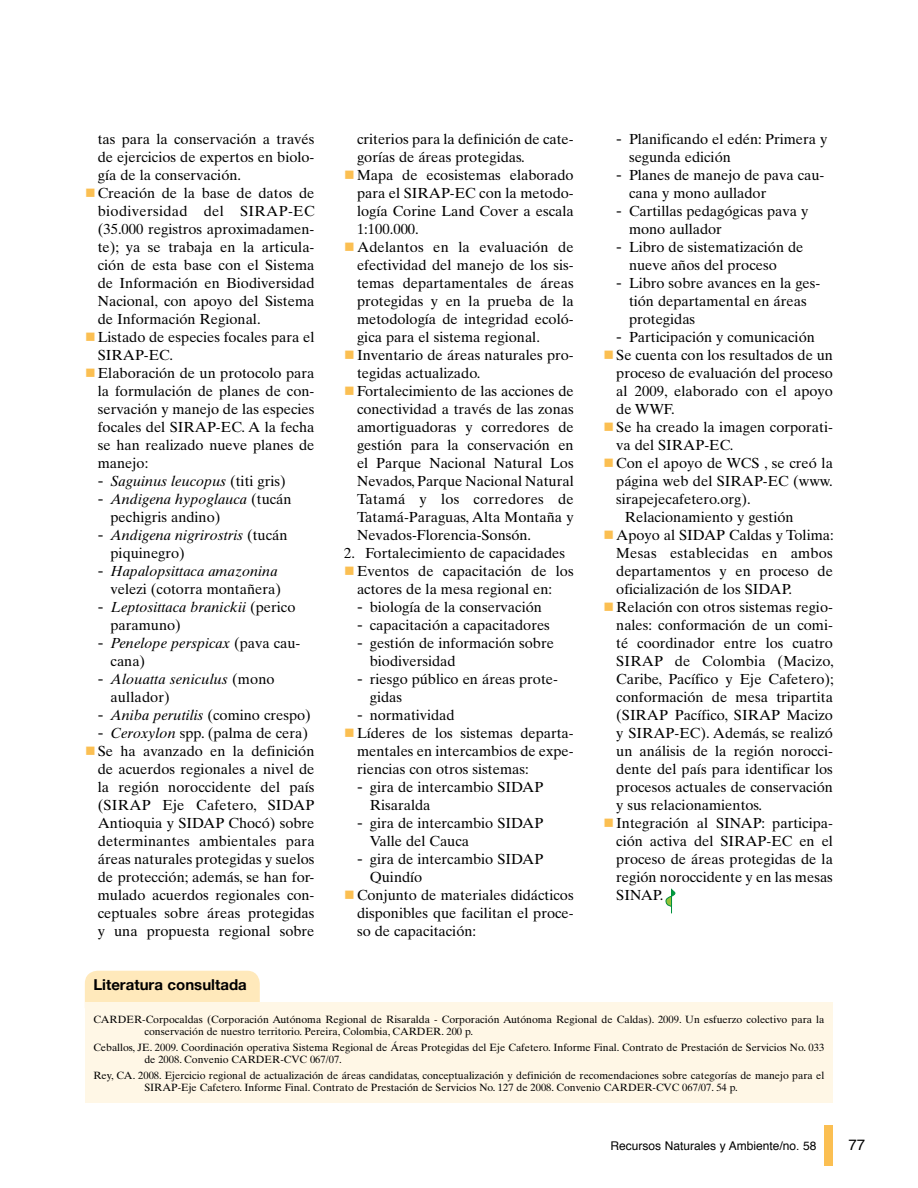
<style>
.page{position:relative;width:918px;height:1188px;background:#fff}
.page>*{position:absolute;margin:0;border:0;box-sizing:border-box;transform-origin:0 0}
.t1{font:700 15px "Helvetica Neue";color:#000}
.t2{font:15px "Helvetica";color:#000}
.t3{font:14.55px/18px "Times Ten";color:#000}
.t4{font:italic 14.55px/18px "Times Ten";color:#000}
.t5{font:12px "Helvetica";color:#000}
.t6{font:10.5px/12px "Times Ten";color:#000}
.s1{color:#fbbf52}
.s2{font-family:"Helvetica Neue";font-style:normal}
.s3{font-style:normal}
.s4{font-family:"Helvetica Neue"}
.s5{font-style:italic}
</style>
<div class="page">
<div style="left:824px;top:1125px;width:9px;height:41px;background:#fbbf52"></div>
<div style="left:85px;top:971px;width:175px;height:49px;background:#ffe9bb;border-radius:13px"></div>
<div style="left:85px;top:1003px;width:748px;height:100px;background:#fff7e6"></div>
<svg style="left:666px;top:889px;width:9px;height:24px"></svg>
<p class="t3" style="left:98px;top:130px;width:218px;text-align:justify">tas para la conservación a través de ejercicios de expertos en biolo&shy;gía de la conservación.</p>
<p class="t3" style="left:98px;top:184px;width:218px;text-align:justify;text-indent:-13px"><span class="s1">■</span>Creación de la base de datos de biodiversidad del SIRAP-EC (35.000 registros aproximadamen&shy;te); ya se trabaja en la articula&shy;ción de esta base con el Sistema de Información en Biodiversidad Nacional, con apoyo del Sistema de Información Regional.</p>
<p class="t3" style="left:98px;top:328px;width:218px;text-indent:-13px"><span class="s1">■</span>Listado de especies focales para el<br>SIRAP-EC.</p>
<p class="t3" style="left:98px;top:364px;width:218px;text-align:justify;text-indent:-13px"><span class="s1">■</span>Elaboración de un protocolo para la formulación de planes de con&shy;servación y manejo de las especies focales del SIRAP-EC. A la fecha se han realizado nueve planes de manejo:</p>
<p class="t4" style="left:98px;top:472px;width:190px"><span class="s2">-</span> Saguinus leucopus <span class="s3">(titi gris)</span></p>
<p class="t3" style="left:111px;top:490px;width:183px;text-indent:-13px"><span class="s4">-</span> <span class="s5">Andigena hypoglauca</span> (tucán pechigris andino)</p>
<p class="t4" style="left:111px;top:526px;width:179px;text-indent:-13px"><span class="s2">-</span> Andigena nigrirostris <span class="s3">(tucán piquinegro)</span></p>
<p class="t3" style="left:98px;top:562px;width:185px;text-align:right"><span class="s4">-</span> <span class="s5">Hapalopsittaca amazonina </span>velezi (cotorra montañera)</p>
<p class="t4" style="left:111px;top:598px;width:186px;text-indent:-13px"><span class="s2">-</span> Leptosittaca branickii <span class="s3">(perico paramuno)</span></p>
<p class="t4" style="left:111px;top:634px;width:191px;text-indent:-13px"><span class="s2">-</span> Penelope perspicax <span class="s3">(pava cau&shy;cana)</span></p>
<p class="t4" style="left:111px;top:670px;width:166px;text-indent:-13px"><span class="s2">-</span> Alouatta seniculus <span class="s3">(mono aullador)</span></p>
<p class="t4" style="left:98px;top:706px;width:215px"><span class="s2">-</span> Aniba perutilis <span class="s3">(comino crespo)</span></p>
<p class="t3" style="left:98px;top:724px;width:212px"><span class="s4">-</span> <span class="s5">Ceroxylon</span> spp. (palma de cera)</p>
<p class="t3" style="left:98px;top:742px;width:218px;text-align:justify;text-indent:-13px"><span class="s1">■</span>Se ha avanzado en la definición de acuerdos regionales a nivel de la región noroccidente del país (SIRAP Eje Cafetero, SIDAP Antioquia y SIDAP Chocó) sobre determinantes ambientales para áreas naturales protegidas y suelos de protección; además, se han for&shy;mulado acuerdos regionales con&shy;ceptuales sobre áreas protegidas y una propuesta regional sobre</p>
<p class="t3" style="left:357px;top:130px;width:218px">criterios para la definición de cate&shy;gorías de áreas protegidas.</p>
<p class="t3" style="left:357px;top:166px;width:218px;text-align:justify;text-indent:-13px"><span class="s1">■</span>Mapa de ecosistemas elaborado para el SIRAP-EC con la metodo&shy;logía Corine Land Cover a escala 1:100.000.</p>
<p class="t3" style="left:357px;top:238px;width:218px;text-align:justify;text-indent:-13px"><span class="s1">■</span> Adelantos en la evaluación de efectividad del manejo de los sis&shy;temas departamentales de áreas protegidas y en la prueba de la metodología de integridad ecoló&shy;gica para el sistema regional.</p>
<p class="t3" style="left:357px;top:346px;width:218px;text-indent:-13px"><span class="s1">■</span>Inventario de áreas naturales pro&shy;tegidas actualizado.</p>
<p class="t3" style="left:357px;top:382px;width:218px;text-align:justify;text-indent:-13px"><span class="s1">■</span>Fortalecimiento de las acciones de conectividad a través de las zonas amortiguadoras y corredores de gestión para la conservación en el Parque Nacional Natural Los Nevados, Parque Nacional Natural Tatamá y los corredores de Tatamá-Paraguas, Alta Montaña y Nevados-Florencia-Sonsón.</p>
<p class="t3" style="left:344px;top:544px;width:222px">2. Fortalecimiento de capacidades</p>
<p class="t3" style="left:357px;top:562px;width:218px;text-indent:-13px"><span class="s1">■</span>Eventos de capacitación de los actores de la mesa regional en:</p>
<p class="t3" style="left:357px;top:598px;width:186px"><span class="s4">-</span> biología de la conservación</p>
<p class="t3" style="left:357px;top:616px;width:194px"><span class="s4">-</span> capacitación a capacitadores</p>
<p class="t3" style="left:370px;top:634px;width:186px;text-indent:-13px"><span class="s4">-</span> gestión de información sobre biodiversidad</p>
<p class="t3" style="left:370px;top:670px;width:190px;text-indent:-13px"><span class="s4">-</span> riesgo público en áreas prote&shy;gidas</p>
<p class="t3" style="left:357px;top:706px;width:99px"><span class="s4">-</span> normatividad</p>
<p class="t3" style="left:357px;top:724px;width:218px;text-align:justify;text-indent:-13px"><span class="s1">■</span>Líderes de los sistemas departa&shy;mentales en intercambios de expe&shy;riencias con otros sistemas:</p>
<p class="t3" style="left:370px;top:778px;width:175px;text-indent:-13px"><span class="s4">-</span> gira de intercambio SIDAP<br>Risaralda</p>
<p class="t3" style="left:370px;top:814px;width:175px;text-indent:-13px"><span class="s4">-</span> gira de intercambio SIDAP<br>Valle del Cauca</p>
<p class="t3" style="left:370px;top:850px;width:175px;text-indent:-13px"><span class="s4">-</span> gira de intercambio SIDAP<br>Quindío</p>
<p class="t3" style="left:357px;top:886px;width:218px;text-align:justify;text-indent:-13px"><span class="s1">■</span>Conjunto de materiales didácticos disponibles que facilitan el proce&shy;so de capacitación:</p>
<p class="t3" style="left:629px;top:130px;width:200px;text-indent:-13px"><span class="s4">-</span> Planificando el edén: Primera y segunda edición</p>
<p class="t3" style="left:629px;top:166px;width:197px;text-indent:-13px"><span class="s4">-</span> Planes de manejo de pava cau&shy;cana y mono aullador</p>
<p class="t3" style="left:629px;top:202px;width:181px;text-indent:-13px"><span class="s4">-</span> Cartillas pedagógicas pava y mono aullador</p>
<p class="t3" style="left:629px;top:238px;width:176px;text-indent:-13px"><span class="s4">-</span> Libro de sistematización de nueve años del proceso</p>
<p class="t3" style="left:629px;top:274px;width:193px;text-indent:-13px"><span class="s4">-</span> Libro sobre avances en la ges&shy;tión departamental en áreas protegidas</p>
<p class="t3" style="left:616px;top:328px;width:200px"><span class="s4">-</span> Participación y comunicación</p>
<p class="t3" style="left:616px;top:346px;width:218px;text-align:justify;text-indent:-13px"><span class="s1">■</span>Se cuenta con los resultados de un proceso de evaluación del proceso al 2009, elaborado con el apoyo de WWF.</p>
<p class="t3" style="left:616px;top:418px;width:218px;text-indent:-13px"><span class="s1">■</span>Se ha creado la imagen corporati&shy;va del SIRAP-EC.</p>
<p class="t3" style="left:603px;top:454px;width:231px"><span class="s1">■</span>Con el apoyo de WCS , se creó la</p>
<p class="t3" style="left:616px;top:472px;width:218px">página web del SIRAP-EC (www.</p>
<p class="t3" style="left:616px;top:490px;width:136px">sirapejecafetero.org).</p>
<p class="t3" style="left:625px;top:508px;width:170px">Relacionamiento y gestión</p>
<p class="t3" style="left:616px;top:526px;width:219px;text-align:justify;text-indent:-13px"><span class="s1">■</span> Apoyo al SIDAP Caldas y Tolima:<br>Mesas establecidas en ambos departamentos y en proceso de oficialización de los SIDAP.</p>
<p class="t3" style="left:616px;top:598px;width:219px;text-align:justify;text-indent:-13px"><span class="s1">■</span>Relación con otros sistemas regio&shy;nales: conformación de un comi&shy;té coordinador entre los cuatro SIRAP de Colombia (Macizo, Caribe, Pacífico y Eje Cafetero); conformación de mesa tripartita (SIRAP Pacífico, SIRAP Macizo y SIRAP-EC). Además, se realizó un análisis de la región norocci&shy;dente del país para identificar los procesos actuales de conservación y sus relacionamientos.</p>
<p class="t3" style="left:616px;top:814px;width:218px;text-align:justify;text-indent:-13px"><span class="s1">■</span>Integración al SINAP: participa&shy;ción activa del SIRAP-EC en el proceso de áreas protegidas de la región noroccidente y en las mesas SINAP.</p>
<p class="t1" style="left:93px;top:975px;width:155px">Literatura consultada</p>
<p class="t6" style="left:144px;top:1013px;width:681px;text-indent:-51px">CARDER-Corpocaldas (Corporación Autónoma Regional de Risaralda - Corporación Autónoma Regional de Caldas). 2009. Un esfuerzo colectivo para la conservación de nuestro territorio. Pereira, Colombia, CARDER. 200 p.</p>
<p class="t6" style="left:144px;top:1041px;width:681px;text-indent:-51px">Ceballos, JE. 2009. Coordinación operativa Sistema Regional de Áreas Protegidas del Eje Cafetero. Informe Final. Contrato de Prestación de Servicios No. 033 de 2008. Convenio CARDER-CVC 067/07.</p>
<p class="t6" style="left:144px;top:1069px;width:681px;text-indent:-51px">Rey, CA. 2008. Ejercicio regional de actualización de áreas candidatas, conceptualización y definición de recomendaciones sobre categorías de manejo para el<br>SIRAP-Eje Cafetero. Informe Final. Contrato de Prestación de Servicios No. 127 de 2008. Convenio CARDER-CVC 067/07. 54 p.</p>
<p class="t5" style="left:610px;top:1136px;width:208px">Recursos Naturales y Ambiente/no. 58</p>
<p class="t2" style="left:848px;top:1133px;width:18px">77</p>
</div>
